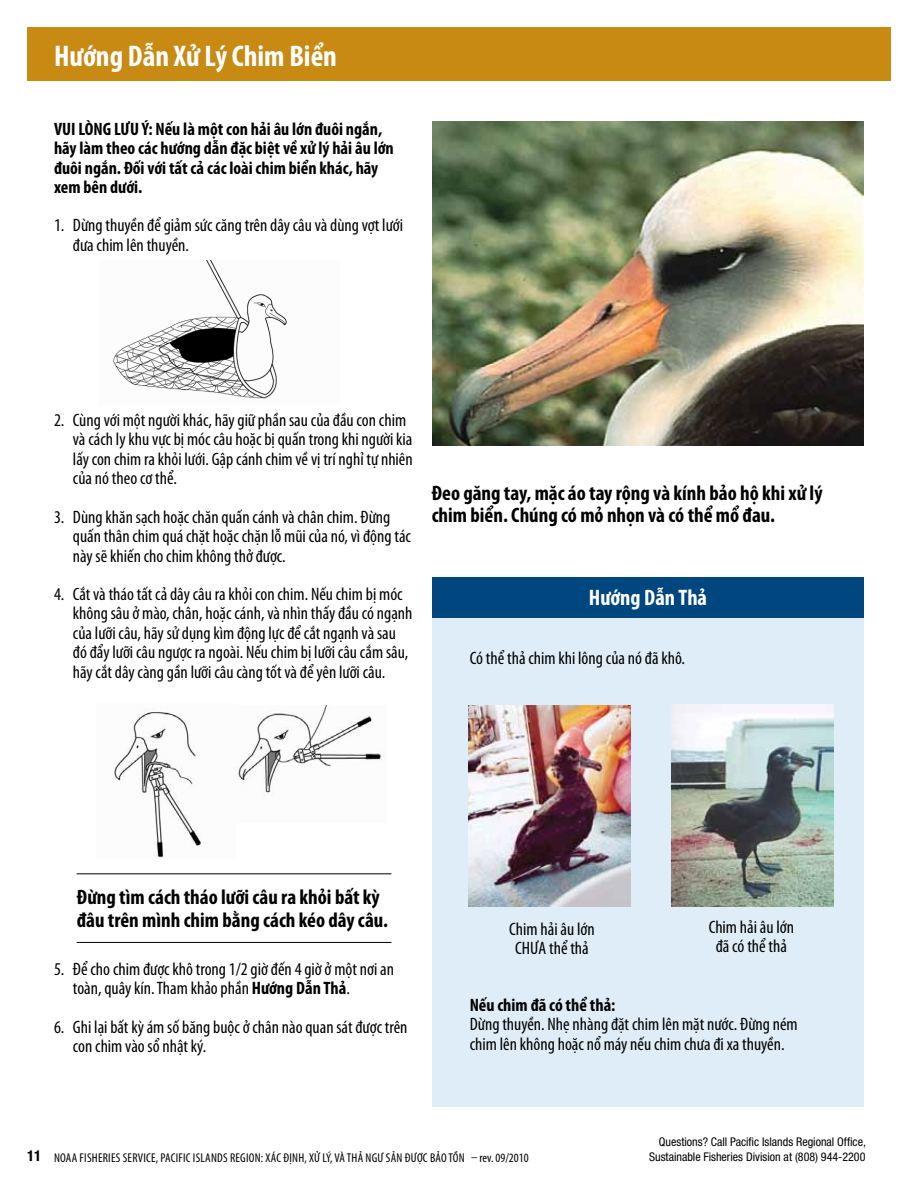
<style>
.page{position:relative;width:918px;height:1188px;background:#fff}
.page>*{position:absolute;margin:0;border:0;box-sizing:border-box;transform-origin:0 0}
.t1{font:700 condensed 30px "Myriad Pro";color:#fff}
.t2{font:700 condensed 22.5px "Myriad Pro";color:#fff}
.t3{font:700 condensed 21px/22.5px "Myriad Pro";color:#000}
.t4{font:condensed 18px/19.5px "Myriad Pro";color:#000}
.t5{font:700 condensed 18px/19.5px "Myriad Pro";color:#000}
.t6{font:condensed 12.75px "Myriad Pro";letter-spacing:.02em;color:#000}
.t7{font:condensed 12px/15px "Helvetica Neue LT Std";color:#000;text-align:right}
.s1{font-weight:700}
.s2{font-family:"Helvetica Neue LT Std";font-weight:700;font-size:15px}
</style>
<div class="page">
<div style="left:432px;top:596px;width:432px;height:511px;background:#deedf7"></div>
<div style="left:432px;top:577px;width:432px;height:41px;background:#00467f"></div>
<img style="left:432px;top:122px;width:432px;height:324px">
<img style="left:113px;top:260px;width:174px;height:139px">
<img style="left:468px;top:705px;width:162px;height:202px">
<img style="left:671px;top:704px;width:162px;height:202px">
<div style="left:27px;top:27px;width:864px;height:54px;background:#c88a12"></div>
<img style="left:114px;top:709px;width:87px;height:149px">
<img style="left:238px;top:706px;width:146px;height:90px">
<hr style="left:77px;top:873px;width:314px;height:1px;background:#000">
<hr style="left:77px;top:942px;width:314px;height:1px;background:#000">
<h1 class="t1" style="left:54px;top:37px;width:284px">Hướng Dẫn Xử Lý Chim Biển</h1>
<p class="t5" style="left:54px;top:119px;width:341px">VUI LÒNG LƯU Ý: Nếu là một con hải âu lớn đuôi ngắn, hãy làm theo các hướng dẫn đặc biệt về xử lý hải âu lớn đuôi ngắn. Đối với tất cả các loài chim biển khác, hãy xem bên dưới.</p>
<p class="t4" style="left:73px;top:215px;width:332px;text-indent:-19px">1. Dừng thuyền để giảm sức căng trên dây câu và dùng vợt lưới đưa chim lên thuyền.</p>
<p class="t4" style="left:73px;top:410px;width:341px;text-indent:-19px">2. Cùng với một người khác, hãy giữ phần sau của đầu con chim và cách ly khu vực bị móc câu hoặc bị quấn trong khi người kia lấy con chim ra khỏi lưới. Gập cánh chim về vị trí nghỉ tự nhiên của nó theo cơ thể.</p>
<p class="t4" style="left:73px;top:507px;width:340px;text-indent:-19px">3. Dùng khăn sạch hoặc chăn quấn cánh và chân chim. Đừng quấn thân chim quá chặt hoặc chặn lỗ mũi của nó, vì động tác này sẽ khiến cho chim không thở được.</p>
<p class="t4" style="left:73px;top:584px;width:341px;text-indent:-19px">4. Cắt và tháo tất cả dây câu ra khỏi con chim. Nếu chim bị móc không sâu ở mào, chân, hoặc cánh, và nhìn thấy đầu có ngạnh của lưỡi câu, hãy sử dụng kìm động lực để cắt ngạnh và sau đó đẩy lưỡi câu ngược ra ngoài. Nếu chim bị lưỡi câu cắm sâu, hãy cắt dây càng gần lưỡi câu càng tốt và để yên lưỡi câu.</p>
<p class="t3" style="left:432px;top:481px;width:392px">Đeo găng tay, mặc áo tay rộng và kính bảo hộ khi xử lý chim biển. Chúng có mỏ nhọn và có thể mổ đau.</p>
<p class="t2" style="left:589px;top:583px;width:120px">Hướng Dẫn Thả</p>
<p class="t4" style="left:470px;top:648px;width:217px">Có thể thả chim khi lông của nó đã khô.</p>
<p class="t3" style="left:77px;top:886px;width:313px">Đừng tìm cách tháo lưỡi câu ra khỏi bất kỳ đâu trên mình chim bằng cách kéo dây câu.</p>
<p class="t4" style="left:73px;top:959px;width:323px;text-indent:-19px">5. Để cho chim được khô trong 1/2 giờ đến 4 giờ ở một nơi an toàn, quây kín. Tham khảo phần <span class="s1">Hướng Dẫn Thả</span>.</p>
<p class="t4" style="left:73px;top:1017px;width:336px;text-indent:-19px">6. Ghi lại bất kỳ ám số băng buộc ở chân nào quan sát được trên con chim vào sổ nhật ký.</p>
<p class="t4" style="left:509px;top:919px;width:87px;text-align:center">Chim hải âu lớn<br>CHƯA thể thả</p>
<p class="t4" style="left:709px;top:917px;width:87px;text-align:center">Chim hải âu lớn đã có thể thả</p>
<p class="t5" style="left:470px;top:995px;width:147px">Nếu chim đã có thể thả:</p>
<p class="t4" style="left:470px;top:1015px;width:330px">Dừng thuyền. Nhẹ nhàng đặt chim lên mặt nước. Đừng ném chim lên không hoặc nổ máy nếu chim chưa đi xa thuyền.</p>
<p class="t6" style="left:27px;top:1150px;width:503px"><span class="s2">11</span> NOAA FISHERIES SERVICE, PACIFIC ISLANDS REGION: Xác Định, Xử Lý, và Thả Ngư Sản Được Bảo Tồn – rev. 09/2010</p>
<p class="t7" style="left:649px;top:1134px;width:218px">Questions? Call Pacific Islands Regional Office,<br>Sustainable Fisheries Division at (808) 944-2200</p>
</div>
